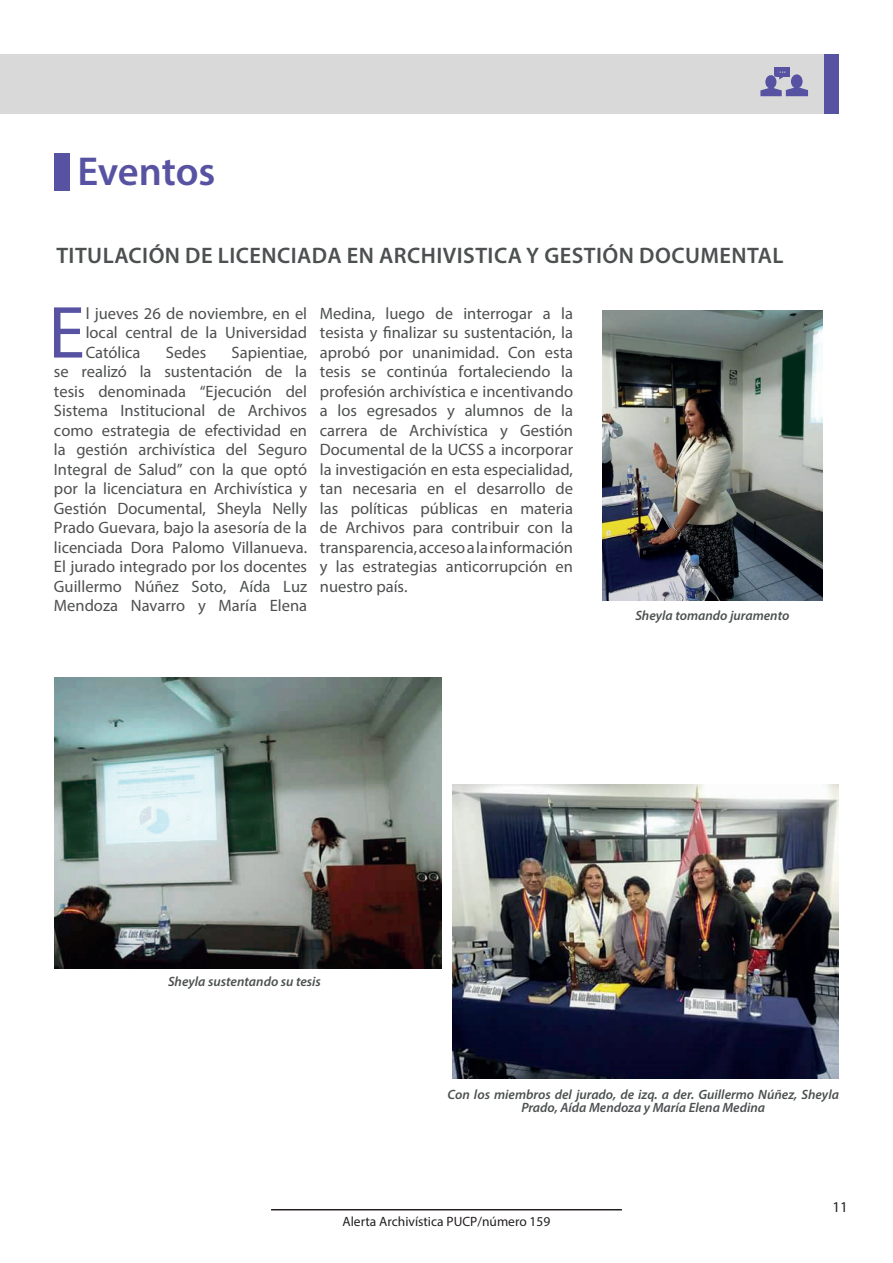
<style>
.page{position:relative;width:893px;height:1263px;background:#fff}
.page>*{position:absolute;margin:0;border:0;box-sizing:border-box;transform-origin:0 0}
.t1{font:74.4px "Myriad Pro";color:#5752a2}
.t2{font:600 40.5px "Myriad Pro";letter-spacing:-.005em;color:#5752a2}
.t3{font:600 22.5px "Myriad Pro";letter-spacing:.02em;color:#4c5050}
.t4{font:16.5px/19.5px "Myriad Pro";color:#4e4f50;text-align:justify}
.t5{font:15px "Myriad Pro";color:#231f20}
.t6{font:italic 600 13.5px/13.5px "Myriad Pro";color:#4c5050;text-align:center}
.t7{font:13.5px "Myriad Pro";color:#231f20}
</style>
<div class="page">
<hr style="left:271px;top:1209px;width:351px;height:1px;background:#231f20">
<div style="left:0;top:54px;width:839px;height:60px;background:#d8d9d8"></div>
<div style="left:54px;top:153px;width:16px;height:38px;background:#5752a2"></div>
<div style="left:824px;top:54px;width:14px;height:60px;background:#5752a2"></div>
<div style="left:775px;top:67px;width:15px;height:10px;background:#5752a2"></div>
<svg style="left:760px;top:72px;width:48px;height:24px"></svg>
<img style="left:602px;top:310px;width:221px;height:290px">
<img style="left:452px;top:784px;width:386px;height:294px">
<img style="left:54px;top:677px;width:387px;height:291px">
<h2 class="t2" style="left:77px;top:145px;width:140px">Eventos</h2>
<h3 class="t3" style="left:56px;top:242px;width:729px">TITULACIÓN DE LICENCIADA EN ARCHIVISTICA Y GESTIÓN DOCUMENTAL</h3>
<h1 class="t1" style="left:48px;top:287px;width:38px">E</h1>
<p class="t4" style="left:86px;top:303px;width:223px">l jueves 26 de noviembre, en el local central de la Universidad Católica</p>
<p class="t4" style="left:166px;top:342px;width:42px">Sedes</p>
<p class="t4" style="left:54px;top:342px;width:255px;text-indent:178px">Sapientiae, se realizó la sustentación de la tesis denominada “Ejecución del Sistema Institucional de Archivos como estrategia de efectividad en la gestión archivística del Seguro Integral de Salud” con la que optó por la licenciatura en Archivística y Gestión Documental, Sheyla Nelly Prado Guevara, bajo la asesoría de la licenciada Dora Palomo Villanueva.<br>El jurado integrado por los docentes Guillermo Núñez Soto, Aída Luz Mendoza Navarro y María Elena</p>
<p class="t4" style="left:320px;top:303px;width:255px">Medina, luego de interrogar a la tesista y finalizar su sustentación, la aprobó por unanimidad. Con esta tesis se continúa fortaleciendo la profesión archivística e incentivando a los egresados y alumnos de la carrera de Archivística y Gestión Documental de la UCSS a incorporar la investigación en esta especialidad, tan necesaria en el desarrollo de las políticas públicas en materia de Archivos para contribuir con la transparencia, acceso a la información y las estrategias anticorrupción en nuestro país.</p>
<p class="t6" style="left:635px;top:609px;width:156px">Sheyla tomando juramento</p>
<p class="t6" style="left:168px;top:974px;width:154px">Sheyla sustentando su tesis</p>
<p class="t6" style="left:448px;top:1087px;width:393px">Con los miembros del jurado, de izq. a der. Guillermo Núñez, Sheyla<br>Prado, Aída Mendoza y María Elena Medina</p>
<p class="t7" style="left:343px;top:1213px;width:209px">Alerta Archivística PUCP/número 159</p>
<p class="t5" style="left:832px;top:1197px;width:17px">11</p>
</div>
